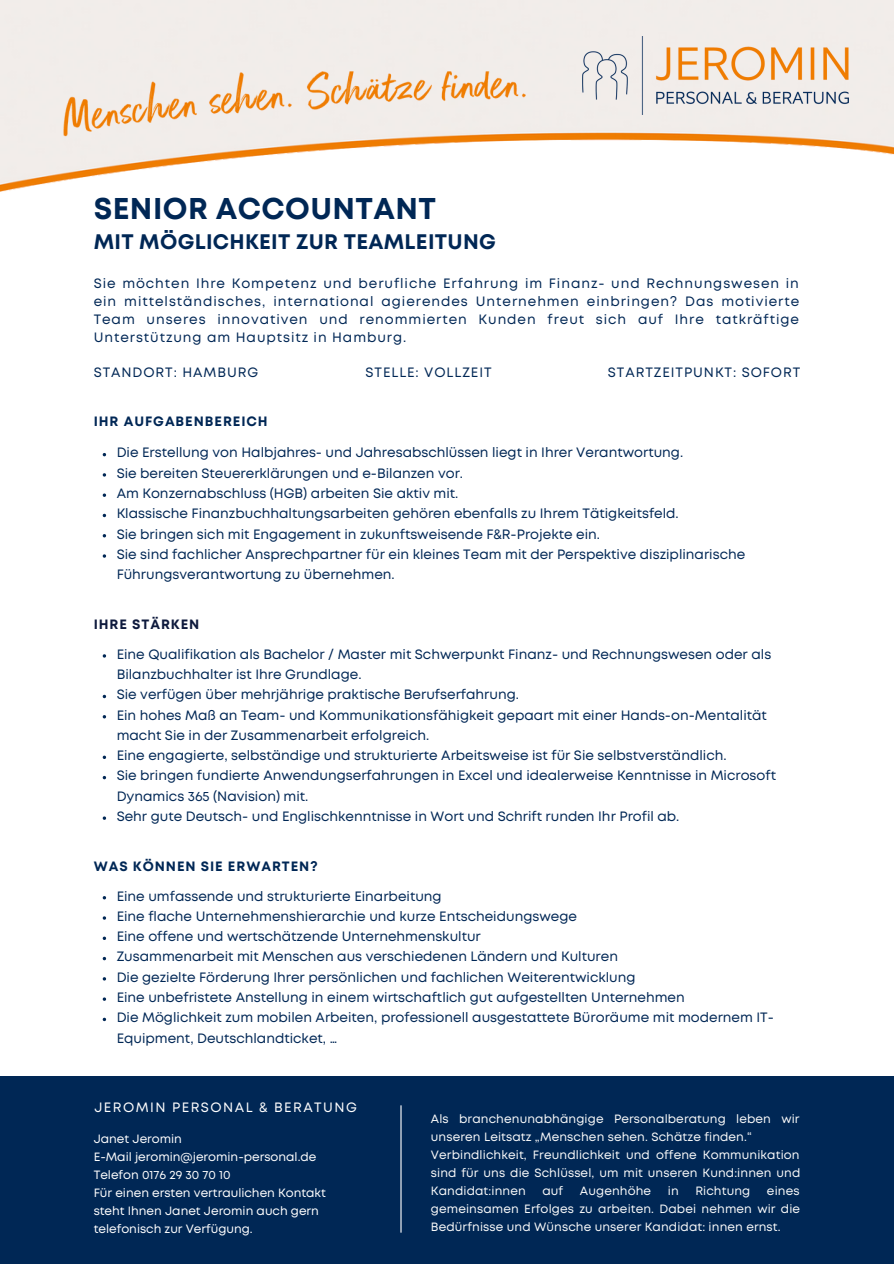
<style>
.page{position:relative;width:894px;height:1264px;background:#fff}
.page>*{position:absolute;margin:0;border:0;box-sizing:border-box;transform-origin:0 0}
.t1{font:700 30px "Mont";letter-spacing:.015em;color:#002755}
.t2{font:700 21px "Mont";letter-spacing:.015em;color:#002755}
.t3{font:13.5px/20.2px "Mont";color:#002755}
.t4{font:13.5px "Mont";letter-spacing:.07em;color:#002755}
.t5{font:700 13.5px "Mont";letter-spacing:.07em;color:#002755}
.t6{font:13.5px "Mont";letter-spacing:.11em;color:#fff}
.t7{font:700 13.5px "Mont";letter-spacing:.07em;color:#0e1a3d}
.t8{font:12px/18px "Mont";letter-spacing:.01em;color:#fafafa;text-align:justify}
.t9{font:12px/18px "Mont";color:#fff}
</style>
<div class="page">
<img style="left:0;top:0;width:893px;height:192px">
<img style="left:63px;top:71px;width:462px;height:67px">
<img style="left:582px;top:36px;width:265px;height:79px">
<div style="left:0;top:1076px;width:893px;height:187px;background:#002755"></div>
<svg style="left:103px;top:493px;width:3px;height:4px"></svg>
<svg style="left:103px;top:755px;width:3px;height:4px"></svg>
<svg style="left:103px;top:936px;width:3px;height:4px"></svg>
<hr style="left:400px;top:1105px;width:1px;height:127px;background:#fff">
<p class="t1" style="left:94px;top:197px;width:344px">SENIOR ACCOUNTANT</p>
<p class="t2" style="left:94px;top:234px;width:403px">MIT MÖGLICHKEIT ZUR TEAMLEITUNG</p>
<p class="t3" style="left:94px;top:275px;width:707px;line-height:18px;text-align:justify">Sie möchten Ihre Kompetenz und berufliche Erfahrung im Finanz- und Rechnungswesen in ein mittelständisches, international agierendes Unternehmen einbringen? Das motivierte Team unseres innovativen und renommierten Kunden freut sich auf Ihre tatkräftige Unterstützung am Hauptsitz in Hamburg.</p>
<p class="t4" style="left:94px;top:368px;width:166px">STANDORT: HAMBURG</p>
<p class="t4" style="left:365px;top:368px;width:127px">STELLE: VOLLZEIT</p>
<p class="t4" style="left:607px;top:368px;width:194px">STARTZEITPUNKT: SOFORT</p>
<p class="t5" style="left:94px;top:416px;width:175px">IHR AUFGABENBEREICH</p>
<p class="t3" style="left:117px;top:443px;width:568px">Die Erstellung von Halbjahres- und Jahresabschlüssen liegt in Ihrer Verantwortung.</p>
<p class="t3" style="left:117px;top:464px;width:348px">Sie bereiten Steuererklärungen und e-Bilanzen vor.</p>
<p class="t3" style="left:117px;top:484px;width:343px">Am Konzernabschluss (HGB) arbeiten Sie aktiv mit.</p>
<p class="t3" style="left:117px;top:504px;width:563px">Klassische Finanzbuchhaltungsarbeiten gehören ebenfalls zu Ihrem Tätigkeitsfeld.</p>
<p class="t3" style="left:117px;top:524px;width:484px">Sie bringen sich mit Engagement in zukunftsweisende F&amp;R-Projekte ein.</p>
<p class="t3" style="left:117px;top:545px;width:630px">Sie sind fachlicher Ansprechpartner für ein kleines Team mit der Perspektive disziplinarische<br>Führungsverantwortung zu übernehmen.</p>
<p class="t7" style="left:94px;top:619px;width:107px">IHRE STÄRKEN</p>
<p class="t3" style="left:117px;top:645px;width:656px">Eine Qualifikation als Bachelor / Master mit Schwerpunkt Finanz- und Rechnungswesen oder als<br>Bilanzbuchhalter ist Ihre Grundlage.</p>
<p class="t3" style="left:117px;top:685px;width:403px">Sie verfügen über mehrjährige praktische Berufserfahrung.</p>
<p class="t3" style="left:117px;top:705px;width:651px">Ein hohes Maß an Team- und Kommunikationsfähigkeit gepaart mit einer Hands-on-Mentalität macht Sie in der Zusammenarbeit erfolgreich.</p>
<p class="t3" style="left:117px;top:746px;width:611px">Eine engagierte, selbständige und strukturierte Arbeitsweise ist für Sie selbstverständlich.</p>
<p class="t3" style="left:117px;top:766px;width:660px">Sie bringen fundierte Anwendungserfahrungen in Excel und idealerweise Kenntnisse in Microsoft<br>Dynamics 365 (Navision) mit.</p>
<p class="t3" style="left:117px;top:807px;width:564px">Sehr gute Deutsch- und Englischkenntnisse in Wort und Schrift runden Ihr Profil ab.</p>
<p class="t5" style="left:94px;top:860px;width:225px">WAS KÖNNEN SIE ERWARTEN?</p>
<p class="t3" style="left:117px;top:886px;width:326px">Eine umfassende und strukturierte Einarbeitung</p>
<p class="t3" style="left:117px;top:907px;width:462px">Eine flache Unternehmenshierarchie und kurze Entscheidungswege</p>
<p class="t3" style="left:117px;top:927px;width:365px">Eine offene und wertschätzende Unternehmenskultur</p>
<p class="t3" style="left:117px;top:947px;width:502px">Zusammenarbeit mit Menschen aus verschiedenen Ländern und Kulturen</p>
<p class="t3" style="left:117px;top:967px;width:520px">Die gezielte Förderung Ihrer persönlichen und fachlichen Weiterentwicklung</p>
<p class="t3" style="left:117px;top:988px;width:569px">Eine unbefristete Anstellung in einem wirtschaftlich gut aufgestellten Unternehmen</p>
<p class="t3" style="left:117px;top:1008px;width:658px">Die Möglichkeit zum mobilen Arbeiten, professionell ausgestattete Büroräume mit modernem IT-<br>Equipment, Deutschlandticket, …</p>
<p class="t6" style="left:94px;top:1102px;width:264px">JEROMIN PERSONAL &amp; BERATUNG</p>
<p class="t9" style="left:94px;top:1130px;width:90px">Janet Jeromin</p>
<p class="t9" style="left:94px;top:1148px;width:224px">E-Mail jeromin@jeromin-personal.de</p>
<p class="t9" style="left:94px;top:1166px;width:138px">Telefon 0176 29 30 70 10</p>
<p class="t9" style="left:94px;top:1184px;width:233px">Für einen ersten vertraulichen Kontakt steht Ihnen Janet Jeromin auch gern telefonisch zur Verfügung.</p>
<p class="t8" style="left:431px;top:1110px;width:370px">Als branchenunabhängige Personalberatung leben wir unseren Leitsatz „Menschen sehen. Schätze finden.“</p>
<p class="t8" style="left:431px;top:1146px;width:371px">Verbindlichkeit, Freundlichkeit und offene Kommunikation sind für uns die Schlüssel, um mit unseren Kund:innen und Kandidat:innen</p>
<p class="t8" style="left:542px;top:1182px;width:22px">auf</p>
<p class="t8" style="left:579px;top:1182px;width:73px">Augenhöhe</p>
<p class="t8" style="left:667px;top:1182px;width:12px">in</p>
<p class="t8" style="left:695px;top:1182px;width:56px">Richtung</p>
<p class="t8" style="left:431px;top:1182px;width:370px;text-indent:336px">eines gemeinsamen Erfolges zu arbeiten. Dabei nehmen wir die Bedürfnisse und Wünsche unserer Kandidat: innen ernst.</p>
</div>
